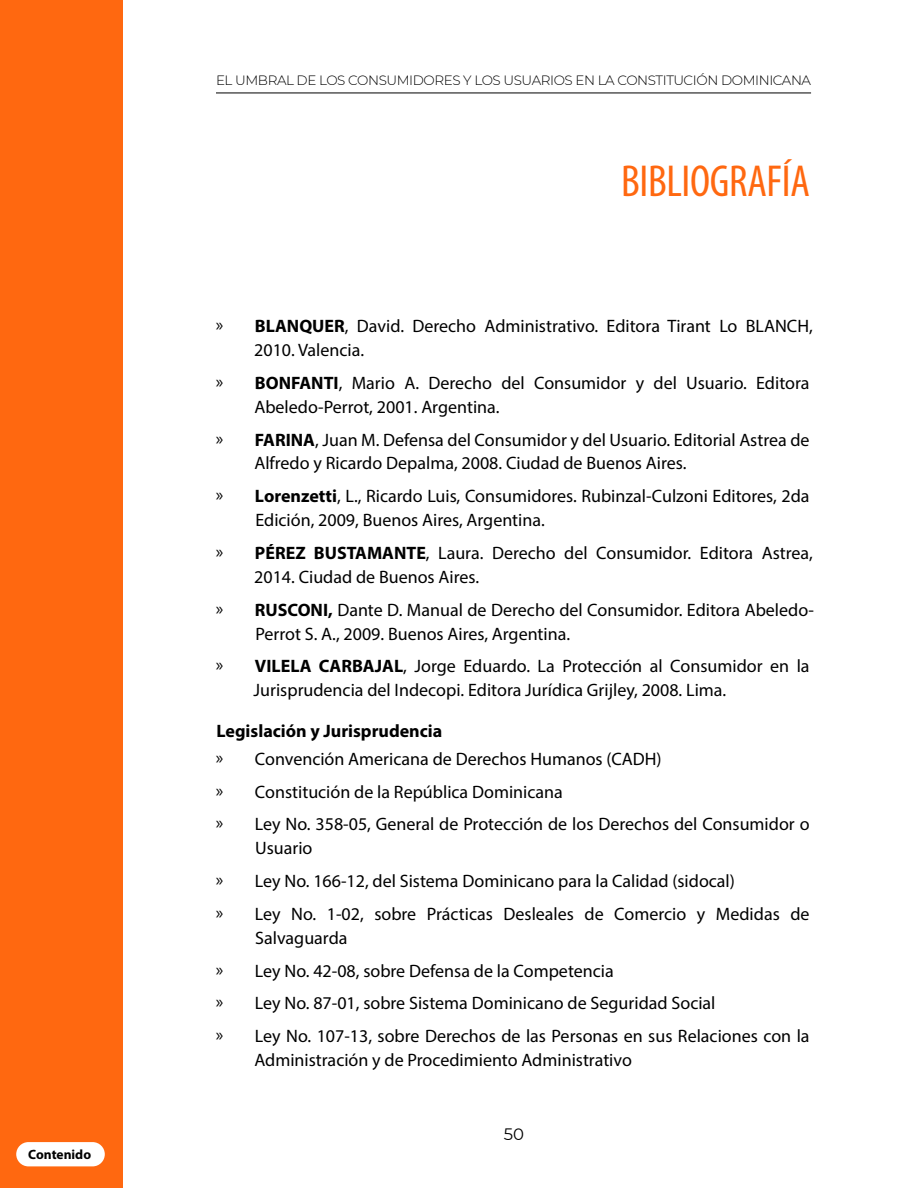
<style>
.page{position:relative;width:918px;height:1188px;background:#fff}
.page>*{position:absolute;margin:0;border:0;box-sizing:border-box;transform-origin:0 0}
.t1{font:condensed 45px "Myriad Pro";letter-spacing:-.01em;color:#ff6810}
.t2{font:18px/24px "Myriad Pro";color:#000}
.t3{font:700 18px "Myriad Pro";color:#000}
.t4{font:16.5px "Montserrat";color:#000}
.t5{font:300 13.5px "Montserrat";letter-spacing:-.03em;color:#000}
.t6{font:700 13.5px "Myriad Pro";color:#000}
.s1{font-weight:700}
</style>
<div class="page">
<div style="left:0;top:1px;width:122px;height:1187px;background:#ff6810"></div>
<hr style="left:216px;top:93px;width:595px;height:1px;background:#000">
<div style="left:16px;top:1142px;width:89px;height:24px;background:#fff;border-radius:12px"></div>
<p class="t6" style="left:28px;top:1146px;width:64px">Contenido</p>
<p class="t5" style="left:216px;top:71px;width:597px">EL UMBRAL DE LOS CONSUMIDORES Y LOS USUARIOS EN LA CONSTITUCIÓN DOMINICANA</p>
<h1 class="t1" style="left:621px;top:154px;width:190px">BIBLIOGRAFÍA</h1>
<p class="t2" style="left:254px;top:314px;width:560px;text-indent:-38px">» <span class="s1">BLANQUER</span>, David. Derecho Administrativo. Editora Tirant Lo BLANCH,<br>2010. Valencia.</p>
<p class="t2" style="left:254px;top:370px;width:557px;text-indent:-39px">» <span class="s1">BONFANTI</span>, Mario A. Derecho del Consumidor y del Usuario. Editora<br>Abeledo-Perrot, 2001. Argentina.</p>
<p class="t2" style="left:254px;top:427px;width:557px;text-indent:-39px">» <span class="s1">FARINA</span>, Juan M. Defensa del Consumidor y del Usuario. Editorial Astrea de<br>Alfredo y Ricardo Depalma, 2008. Ciudad de Buenos Aires.</p>
<p class="t2" style="left:255px;top:484px;width:556px;text-indent:-40px">» <span class="s1">Lorenzetti</span>, L., Ricardo Luis, Consumidores. Rubinzal-Culzoni Editores, 2da<br>Edición, 2009, Buenos Aires, Argentina.</p>
<p class="t2" style="left:254px;top:541px;width:560px;text-indent:-38px">» <span class="s1">PÉREZ BUSTAMANTE</span>, Laura. Derecho del Consumidor. Editora Astrea,<br>2014. Ciudad de Buenos Aires.</p>
<p class="t2" style="left:255px;top:597px;width:560px;text-indent:-40px">» <span class="s1">RUSCONI,</span> Dante D. Manual de Derecho del Consumidor. Editora Abeledo-<br>Perrot S. A., 2009. Buenos Aires, Argentina.</p>
<p class="t2" style="left:254px;top:654px;width:558px;text-indent:-38px">» <span class="s1">VILELA CARBAJAL</span>, Jorge Eduardo. La Protección al Consumidor en la<br>Jurisprudencia del Indecopi. Editora Jurídica Grijley, 2008. Lima.</p>
<p class="t3" style="left:217px;top:719px;width:227px">Legislación y Jurisprudencia</p>
<p class="t2" style="left:216px;top:742px;width:595px;line-height:32.7px">» Convención Americana de Derechos Humanos (CADH)<br>» Constitución de la República Dominicana<br>» Ley No. 358-05, General de Protección de los Derechos del Consumidor o</p>
<p class="t2" style="left:216px;top:832px;width:595px;line-height:32.7px;text-indent:39px">Usuario<br>» Ley No. 166-12, del Sistema Dominicano para la Calidad (sidocal)<br>» Ley No. 1-02, sobre Prácticas Desleales de Comercio y Medidas de</p>
<p class="t2" style="left:216px;top:921px;width:595px;line-height:32.7px;text-indent:39px">Salvaguarda<br>» Ley No. 42-08, sobre Defensa de la Competencia<br>» Ley No. 87-01, sobre Sistema Dominicano de Seguridad Social<br>» Ley No. 107-13, sobre Derechos de las Personas en sus Relaciones con la</p>
<p class="t2" style="left:254px;top:1048px;width:379px">Administración y de Procedimiento Administrativo</p>
<p class="t4" style="left:504px;top:1123px;width:22px">50</p>
</div>
